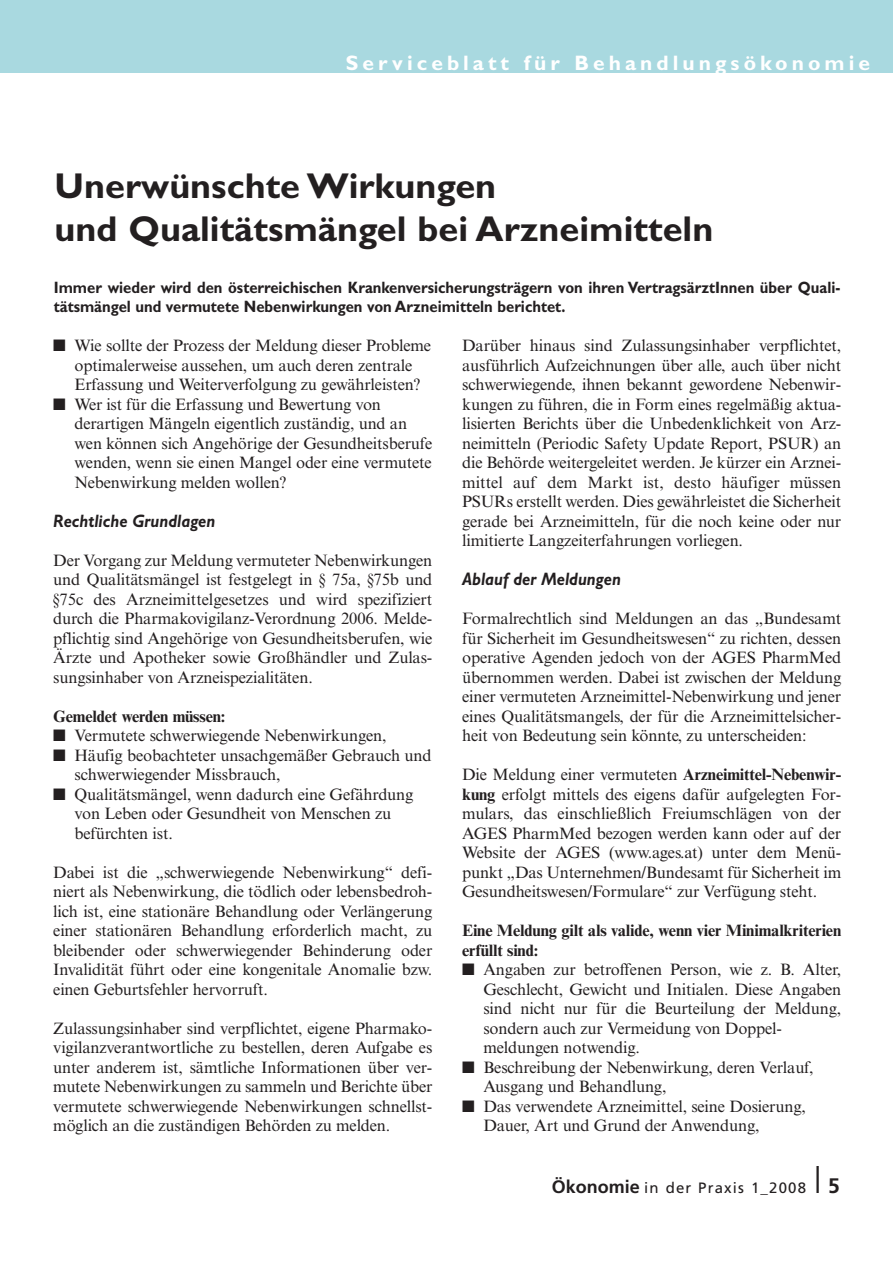
<style>
.page{position:relative;width:893px;height:1263px;background:#fff}
.page>*{position:absolute;margin:0;border:0;box-sizing:border-box;transform-origin:0 0}
.t1{font:700 36px/43.2px "Gill Sans Std";color:#231f20}
.t2{font:300 36px "Frutiger LT Std";color:#231f20}
.t3{font:700 21px "Gill Sans Std";letter-spacing:.195em;color:#fff}
.t4{font:italic 700 18px "Gill Sans Std";color:#231f20;scale:.9 1}
.t5{font:16.5px/19.5px "Times New Roman MT Std";letter-spacing:-.01em;color:#231f20}
.t6{font:700 16.5px/19.5px "Gill Sans Std";color:#231f20;scale:.9 1}
.t7{font:700 16.5px/19.5px "Times New Roman MT Std";letter-spacing:-.01em;color:#231f20}
.t8{font:15px "Frutiger LT Std";letter-spacing:.08em;color:#231f20}
.s1{font-weight:700}
.s2{font-weight:700;font-size:18px}
.s3{font-weight:700;font-size:21px}
</style>
<div class="page">
<div style="left:0;top:0;width:893px;height:72px;background:#a9d9e0"></div>
<p class="t3" style="left:346px;top:55px;width:526px">Serviceblatt für Behandlungsökonomie</p>
<h1 class="t1" style="left:55px;top:168px;width:660px">Unerwünschte Wirkungen<br>und Qualitätsmängel bei Arzneimitteln</h1>
<p class="t6" style="left:54px;top:279px;width:875px">Immer wieder wird den österreichischen Krankenversicherungsträgern von ihren VertragsärztInnen über Quali&shy;tätsmängel und vermutete Nebenwirkungen von Arzneimitteln berichtet.</p>
<p class="t5" style="left:75px;top:337px;width:358px;text-indent:-21px">■ Wie sollte der Prozess der Meldung dieser Probleme optimalerweise aussehen, um auch deren zentrale<br>Erfassung und Weiterverfolgung zu gewährleisten?</p>
<p class="t5" style="left:75px;top:396px;width:359px;text-indent:-21px">■ Wer ist für die Erfassung und Bewertung von derartigen Mängeln eigentlich zuständig, und an wen können sich Angehörige der Gesundheitsberufe wenden, wenn sie einen Mangel oder eine vermutete Nebenwirkung melden wollen?</p>
<p class="t4" style="left:53px;top:514px;width:182px">Rechtliche Grundlagen</p>
<p class="t5" style="left:53px;top:552px;width:381px;text-align:justify">Der Vorgang zur Meldung vermuteter Nebenwirkungen und Qualitätsmängel ist festgelegt in § 75a, §75b und §75c des Arzneimittelgesetzes und wird spezifiziert durch die Pharmakovigilanz-Verordnung 2006. Melde&shy;pflichtig sind Angehörige von Gesundheitsberufen, wie Ärzte und Apotheker sowie Großhändler und Zulas&shy;sungsinhaber von Arzneispezialitäten.</p>
<p class="t7" style="left:53px;top:708px;width:174px">Gemeldet werden müssen:</p>
<p class="t5" style="left:53px;top:727px;width:335px">■ Vermutete schwerwiegende Nebenwirkungen,</p>
<p class="t5" style="left:75px;top:747px;width:358px;text-indent:-21px">■ Häufig beobachteter unsachgemäßer Gebrauch und schwerwiegender Missbrauch,</p>
<p class="t5" style="left:75px;top:786px;width:340px;text-indent:-21px">■ Qualitätsmängel, wenn dadurch eine Gefährdung von Leben oder Gesundheit von Menschen zu befürchten ist.</p>
<p class="t5" style="left:53px;top:864px;width:381px;text-align:justify">Dabei ist die „schwerwiegende Nebenwirkung“ defi&shy;niert als Nebenwirkung, die tödlich oder lebensbedroh&shy;lich ist, eine stationäre Behandlung oder Verlängerung einer stationären Behandlung erforderlich macht, zu bleibender oder schwerwiegender Behinderung oder Invalidität führt oder eine kongenitale Anomalie bzw. einen Geburtsfehler hervorruft.</p>
<p class="t5" style="left:53px;top:1020px;width:381px;text-align:justify">Zulassungsinhaber sind verpflichtet, eigene Pharmako&shy;vigilanzverantwortliche zu bestellen, deren Aufgabe es unter anderem ist, sämtliche Informationen über ver&shy;mutete Nebenwirkungen zu sammeln und Berichte über vermutete schwerwiegende Nebenwirkungen schnellst&shy;möglich an die zuständigen Behörden zu melden.</p>
<p class="t5" style="left:462px;top:337px;width:381px;text-align:justify">Darüber hinaus sind Zulassungsinhaber verpflichtet, ausführlich Aufzeichnungen über alle, auch über nicht schwerwiegende, ihnen bekannt gewordene Nebenwir&shy;kungen zu führen, die in Form eines regelmäßig aktua&shy;lisierten Berichts über die Unbedenklichkeit von Arz&shy;neimitteln (Periodic Safety Update Report, PSUR) an die Behörde weitergeleitet werden. Je kürzer ein Arznei&shy;mittel auf dem Markt ist, desto häufiger müssen PSURs erstellt werden. Dies gewährleistet die Sicherheit gerade bei Arzneimitteln, für die noch keine oder nur limitierte Langzeiterfahrungen vorliegen.</p>
<p class="t4" style="left:462px;top:572px;width:178px">Ablauf der Meldungen</p>
<p class="t5" style="left:462px;top:610px;width:381px;text-align:justify">Formalrechtlich sind Meldungen an das „Bundesamt für Sicherheit im Gesundheitswesen“ zu richten, dessen operative Agenden jedoch von der AGES PharmMed übernommen werden. Dabei ist zwischen der Meldung einer vermuteten Arzneimittel-Nebenwirkung und jener eines Qualitätsmangels, der für die Arzneimittelsicher&shy;heit von Bedeutung sein könnte, zu unterscheiden:</p>
<p class="t5" style="left:462px;top:766px;width:381px;text-align:justify">Die Meldung einer vermuteten <span class="s1">Arzneimittel-Nebenwir&shy;kung</span> erfolgt mittels des eigens dafür aufgelegten For&shy;mulars, das einschließlich Freiumschlägen von der AGES PharmMed bezogen werden kann oder auf der Website der AGES (www.ages.at) unter dem Menü&shy;punkt „Das Unternehmen/Bundesamt für Sicherheit im Gesundheitswesen/Formulare“ zur Verfügung steht.</p>
<p class="t7" style="left:462px;top:922px;width:381px">Eine Meldung gilt als valide, wenn vier Minimalkriterien erfüllt sind:</p>
<p class="t5" style="left:483px;top:961px;width:359px;text-indent:-21px">■ Angaben zur betroffenen Person, wie z. B. Alter, Geschlecht, Gewicht und Initialen. Diese Angaben sind nicht nur für die Beurteilung der Meldung, sondern auch zur Vermeidung von Doppel&shy;meldungen notwendig.</p>
<p class="t5" style="left:483px;top:1059px;width:332px;text-indent:-21px">■ Beschreibung der Nebenwirkung, deren Verlauf,<br>Ausgang und Behandlung,</p>
<p class="t5" style="left:483px;top:1098px;width:324px;text-indent:-21px">■ Das verwendete Arzneimittel, seine Dosierung,<br>Dauer, Art und Grund der Anwendung,</p>
<p class="t8" style="left:552px;top:1180px;width:256px"><span class="s2">Ökonomie</span> in der Praxis 1_2008</p>
<h1 class="t2" style="left:814px;top:1163px;width:28px">l <span class="s3">5</span></h1>
</div>
